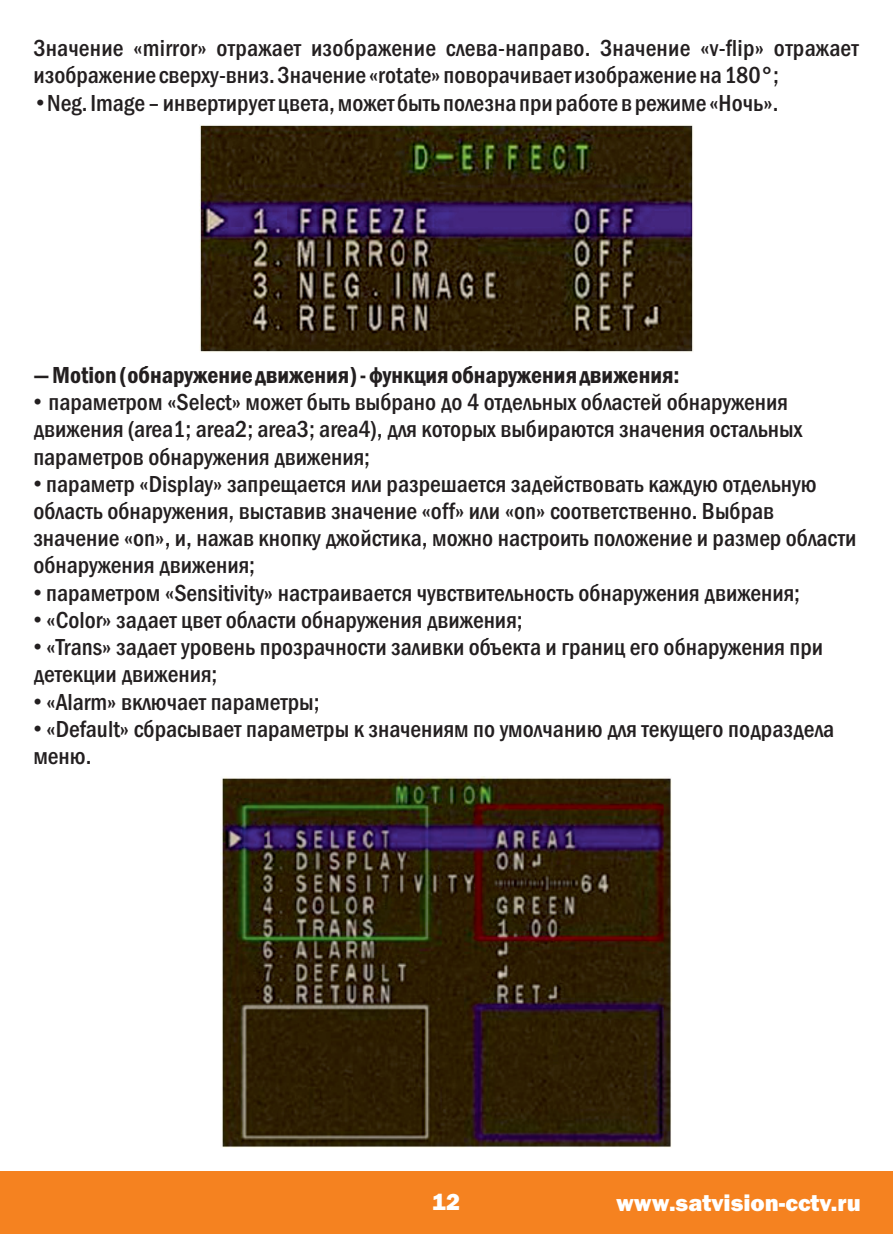
<style>
.page{position:relative;width:893px;height:1234px;background:#fff}
.page>*{position:absolute;margin:0;border:0;box-sizing:border-box;transform-origin:0 0}
.t1{font:500 condensed 24px/27.3px "Franklin Gothic";color:#231f20}
.t2{font:600 condensed 24px "Franklin Gothic";color:#231f20}
.t3{font:800 24px "Franklin Gothic";color:#fff}
.s1{font-family:"Arial";font-weight:400;font-stretch:normal}
</style>
<div class="page">
<div style="left:0;top:1170px;width:893px;height:63px;background:#f58220"></div>
<img style="left:200px;top:125px;width:493px;height:227px">
<img style="left:221px;top:776px;width:451px;height:371px">
<p class="t1" style="left:33px;top:36px;width:827px">Значение «mirror» отражает изображение слева-направо. Значение «v-flip» отражает изображение сверху-вниз. Значение «rotate» поворачивает изображение на 180°;</p>
<p class="t1" style="left:36px;top:91px;width:744px"><span class="s1">•</span>Neg. Image – инвертирует цвета, может быть полезна при работе в режиме «Ночь».</p>
<p class="t2" style="left:33px;top:366px;width:648px">— Motion (обнаружение движения) - функция обнаружения движения:</p>
<p class="t1" style="left:33px;top:390px;width:770px"><span class="s1">•</span> параметром «Select» может быть выбрано до 4 отдельных областей обнаружения движения (area1; area2; area3; area4), для которых выбираются значения остальных параметров обнаружения движения;</p>
<p class="t1" style="left:33px;top:472px;width:825px"><span class="s1">•</span> параметр «Display» запрещается или разрешается задействовать каждую отдельную область обнаружения, выставив значение «off» или «on» соответственно. Выбрав значение «on», и, нажав кнопку джойстика, можно настроить положение и размер области обнаружения движения;</p>
<p class="t1" style="left:33px;top:580px;width:768px"><span class="s1">•</span> параметром «Sensitivity» настраивается чувствительность обнаружения движения;</p>
<p class="t1" style="left:33px;top:608px;width:491px"><span class="s1">•</span> «Color» задает цвет области обнаружения движения;</p>
<p class="t1" style="left:33px;top:635px;width:791px"><span class="s1">•</span> «Trans» задает уровень прозрачности заливки объекта и границ его обнаружения при детекции движения;</p>
<p class="t1" style="left:33px;top:689px;width:288px"><span class="s1">•</span> «Alarm» включает параметры;</p>
<p class="t1" style="left:33px;top:717px;width:802px"><span class="s1">•</span> «Default» сбрасывает параметры к значениям по умолчанию для текущего подраздела меню.</p>
<p class="t3" style="left:432px;top:1193px;width:30px">12</p>
<p class="t3" style="left:616px;top:1193px;width:246px">www.satvision-cctv.ru</p>
</div>
